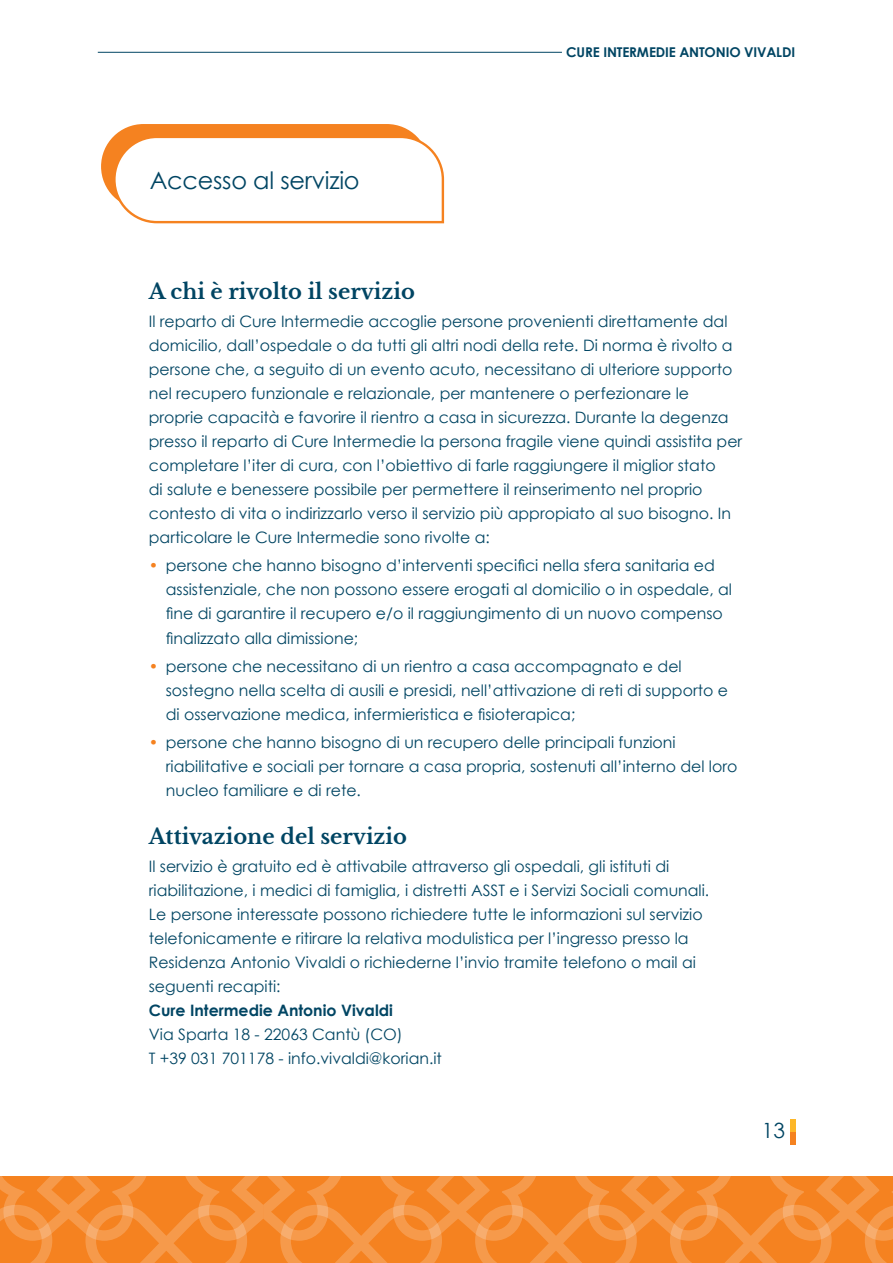
<style>
.page{position:relative;width:893px;height:1263px;background:#fff}
.page>*{position:absolute;margin:0;border:0;box-sizing:border-box;transform-origin:0 0}
.t1{font:24px "Century Gothic";letter-spacing:-.01em;color:#004563}
.t2{font:700 21px "Libre Baskerville";color:#004563}
.t3{font:21px "Century Gothic";color:#004563}
.t4{font:15.75px/24px "Century Gothic";color:#004563}
.t5{font:700 15.75px "Century Gothic";color:#004563}
.t6{font:700 13.5px "Century Gothic";letter-spacing:-.01em;color:#004563}
.s1{color:#f58220}
</style>
<div class="page">
<svg style="left:0;top:1176px;width:893px;height:87px;background:#f58b31"></svg>
<hr style="left:98px;top:52px;width:464px;height:1px;background:#004563">
<div style="left:790px;top:1132px;width:5px;height:12px;background:#f58220"></div>
<div style="left:790px;top:1119px;width:5px;height:13px;background:#fdb728"></div>
<svg style="left:101px;top:124px;width:344px;height:100px"></svg>
<h1 class="t1" style="left:150px;top:165px;width:211px">Accesso al servizio</h1>
<p class="t6" style="left:566px;top:44px;width:230px">CURE INTERMEDIE ANTONIO VIVALDI</p>
<h2 class="t2" style="left:149px;top:279px;width:268px">A chi è rivolto il servizio</h2>
<p class="t4" style="left:149px;top:309px;width:595px">Il reparto di Cure Intermedie accoglie persone provenienti direttamente dal domicilio, dall’ospedale o da tutti gli altri nodi della rete. Di norma è rivolto a persone che, a seguito di un evento acuto, necessitano di ulteriore supporto nel recupero funzionale e relazionale, per mantenere o perfezionare le proprie capacità e favorire il rientro a casa in sicurezza. Durante la degenza presso il reparto di Cure Intermedie la persona fragile viene quindi assistita per completare l’iter di cura, con l’obiettivo di farle raggiungere il miglior stato<br>di salute e benessere possibile per permettere il reinserimento nel proprio contesto di vita o indirizzarlo verso il servizio più appropiato al suo bisogno. In particolare le Cure Intermedie sono rivolte a:</p>
<p class="t4" style="left:166px;top:553px;width:568px;text-indent:-17px"><span class="s1">•</span> persone che hanno bisogno d’interventi specifici nella sfera sanitaria ed assistenziale, che non possono essere erogati al domicilio o in ospedale, al fine di garantire il recupero e/o il raggiungimento di un nuovo compenso finalizzato alla dimissione;</p>
<p class="t4" style="left:166px;top:654px;width:564px;text-indent:-17px"><span class="s1">•</span> persone che necessitano di un rientro a casa accompagnato e del sostegno nella scelta di ausili e presidi, nell’attivazione di reti di supporto e di osservazione medica, infermieristica e fisioterapica;</p>
<p class="t4" style="left:166px;top:730px;width:573px;text-indent:-17px"><span class="s1">•</span> persone che hanno bisogno di un recupero delle principali funzioni riabilitative e sociali per tornare a casa propria, sostenuti all’interno del loro nucleo familiare e di rete.</p>
<h2 class="t2" style="left:149px;top:824px;width:260px">Attivazione del servizio</h2>
<p class="t4" style="left:149px;top:854px;width:562px">Il servizio è gratuito ed è attivabile attraverso gli ospedali, gli istituti di riabilitazione, i medici di famiglia, i distretti ASST e i Servizi Sociali comunali.<br>Le persone interessate possono richiedere tutte le informazioni sul servizio telefonicamente e ritirare la relativa modulistica per l’ingresso presso la Residenza Antonio Vivaldi o richiederne l’invio tramite telefono o mail ai seguenti recapiti:</p>
<p class="t5" style="left:149px;top:1001px;width:246px">Cure Intermedie Antonio Vivaldi</p>
<p class="t4" style="left:149px;top:1022px;width:295px">Via Sparta 18 - 22063 Cantù (CO)<br>T +39 031 701178 - info.vivaldi@korian.it</p>
<h2 class="t3" style="left:762px;top:1118px;width:25px">13</h2>
</div>
